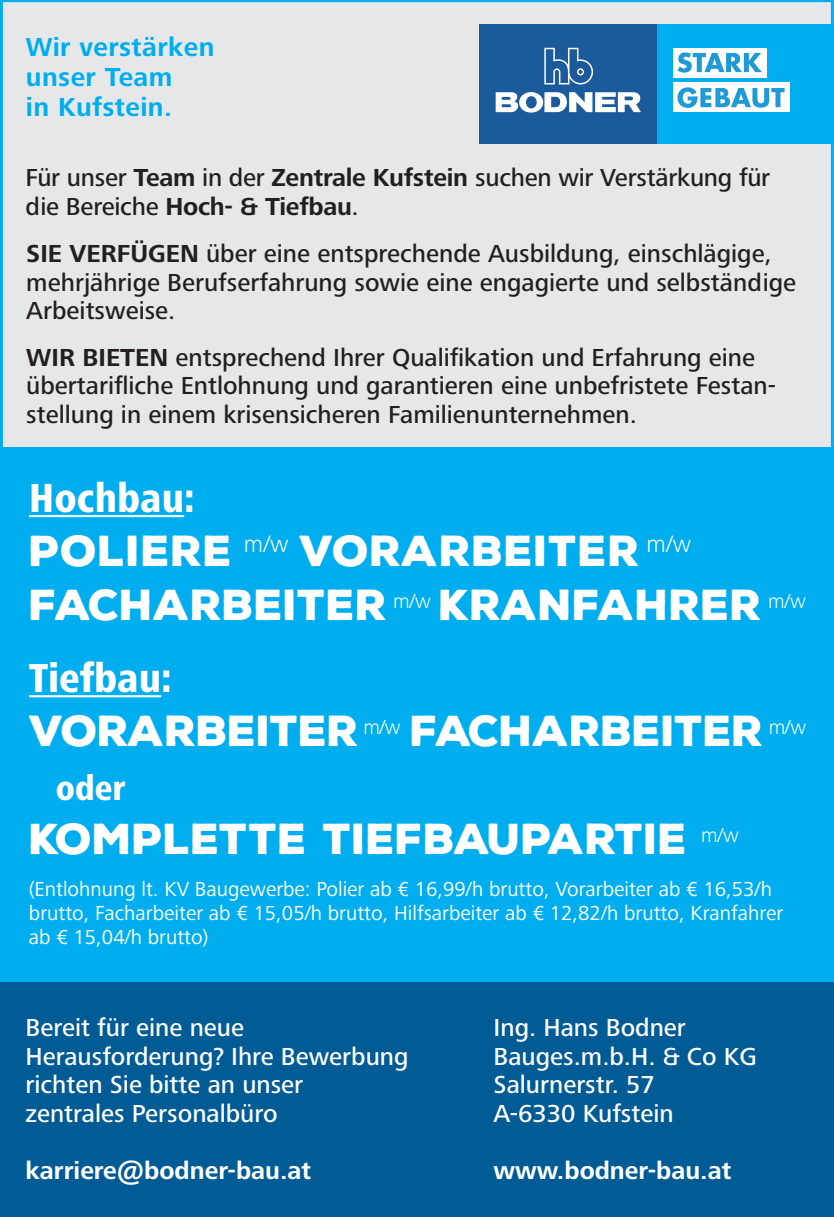
<style>
.page{position:relative;width:834px;height:1217px;background:#fff}
.page>*{position:absolute;margin:0;border:0;box-sizing:border-box;transform-origin:0 0}
.Fließtext{font:900 42px "Nexa Rust Sans";letter-spacing:-.005em;color:#fff}
.Fließtext-2{font:800 condensed 42px "Frutiger Next Pro";color:#fff}
.Fließtext-3{font:800 condensed 36px "Frutiger Next Pro";color:#fff}
.Fließtext-4{font:700 27px "Frutiger Next Pro";letter-spacing:.015em;color:#00aeef}
.Fließtext-5{font:500 25.5px/28.5px "Frutiger Next Pro";color:#231f20}
.Fließtext-6{font:500 25.5px/28.5px "Frutiger Next Pro";color:#fff}
.Fließtext-7{font:700 25.5px "Frutiger Next Pro";color:#fff}
.Fließtext-8{font:21px/24px "Frutiger Next Pro";color:#fff}
.s1{font-weight:700}
</style>
<div class="page">
<div style="left:0;top:981px;width:833px;height:235px;background:#015b95"></div>
<div style="left:1px;top:1px;width:831px;height:451px;background:#e6e7e9"></div>
<div style="left:0;top:447px;width:833px;height:534px;background:#00aeef"></div>
<div style="left:656px;top:25px;width:177px;height:119px;background:#00aeef"></div>
<div style="left:672px;top:48px;width:94px;height:29px;background:#fff"></div>
<div style="left:672px;top:83px;width:117px;height:29px;background:#fff"></div>
<svg style="left:677px;top:52px;width:84px;height:21px"></svg>
<svg style="left:677px;top:87px;width:107px;height:21px"></svg>
<div style="left:479px;top:25px;width:177px;height:119px;background:#1b5a9b"></div>
<svg style="left:544px;top:48px;width:49px;height:36px"></svg>
<svg style="left:577px;top:68px;width:7px;height:7px"></svg>
<svg style="left:495px;top:92px;width:146px;height:20px"></svg>
<hr style="left:29px;top:515px;width:155px;height:2px;background:#fff">
<hr style="left:29px;top:695px;width:132px;height:2px;background:#fff">
<p class="Fließtext-4" style="left:26px;top:32px;width:190px">Wir verstärken</p>
<p class="Fließtext-4" style="left:26px;top:62px;width:148px">unser Team</p>
<p class="Fließtext-4" style="left:26px;top:92px;width:147px">in Kufstein.</p>
<p class="Fließtext-5" style="left:25px;top:164px;width:746px">Für unser <span class="s1">Team</span> in der <span class="s1">Zentrale Kufstein</span> suchen wir Verstärkung für die Bereiche <span class="s1">Hoch- &amp; Tiefbau</span>.</p>
<p class="Fließtext-5" style="left:26px;top:239px;width:771px"><span class="s1">SIE VERFÜGEN</span> über eine entsprechende Ausbildung, einschlägige, mehrjährige Berufserfahrung sowie eine engagierte und selbständige<br>Arbeitsweise.</p>
<p class="Fließtext-5" style="left:26px;top:343px;width:751px"><span class="s1">WIR BIETEN</span> entsprechend Ihrer Qualifikation und Erfahrung eine übertarifliche Entlohnung und garantieren eine unbefristete Festan&shy;stellung in einem krisensicheren Familienunternehmen.</p>
<p class="Fließtext-2" style="left:29px;top:473px;width:167px">Hochbau:</p>
<p class="Fließtext" style="left:29px;top:522px;width:663px">POLIERE <sup>m/w</sup> VORARBEITER <sup>m/w</sup></p>
<p class="Fließtext" style="left:29px;top:576px;width:778px">FACHARBEITER <sup>m/w</sup> KRANFAHRER <sup>m/w</sup></p>
<p class="Fließtext-2" style="left:29px;top:653px;width:144px">Tiefbau:</p>
<p class="Fließtext" style="left:29px;top:702px;width:778px">VORARBEITER <sup>m/w</sup> FACHARBEITER <sup>m/w</sup></p>
<p class="Fließtext-3" style="left:56px;top:767px;width:71px">oder</p>
<p class="Fließtext" style="left:29px;top:810px;width:711px">KOMPLETTE TIEFBAUPARTIE <sup>m/w</sup></p>
<p class="Fließtext-8" style="left:29px;top:877px;width:755px">(Entlohnung lt. KV Baugewerbe: Polier ab € 16,99/h brutto, Vorarbeiter ab € 16,53/h brutto, Facharbeiter ab € 15,05/h brutto, Hilfsarbeiter ab € 12,82/h brutto, Kranfahrer</p>
<p class="Fließtext-8" style="left:29px;top:925px;width:181px">ab € 15,04/h brutto)</p>
<p class="Fließtext-6" style="left:26px;top:1013px;width:384px">Bereit für eine neue<br>Herausforderung? Ihre Bewerbung richten Sie bitte an unser zentrales Personalbüro</p>
<p class="Fließtext-7" style="left:26px;top:1155px;width:287px">karriere@bodner-bau.at</p>
<p class="Fließtext-6" style="left:493px;top:1013px;width:194px">Ing. Hans Bodner</p>
<p class="Fließtext-6" style="left:493px;top:1041px;width:264px">Bauges.m.b.H. &amp; Co KG</p>
<p class="Fließtext-6" style="left:493px;top:1070px;width:163px">Salurnerstr. 57</p>
<p class="Fließtext-6" style="left:493px;top:1098px;width:182px">A-6330 Kufstein</p>
<p class="Fließtext-7" style="left:493px;top:1155px;width:239px">www.bodner-bau.at</p>
</div>
